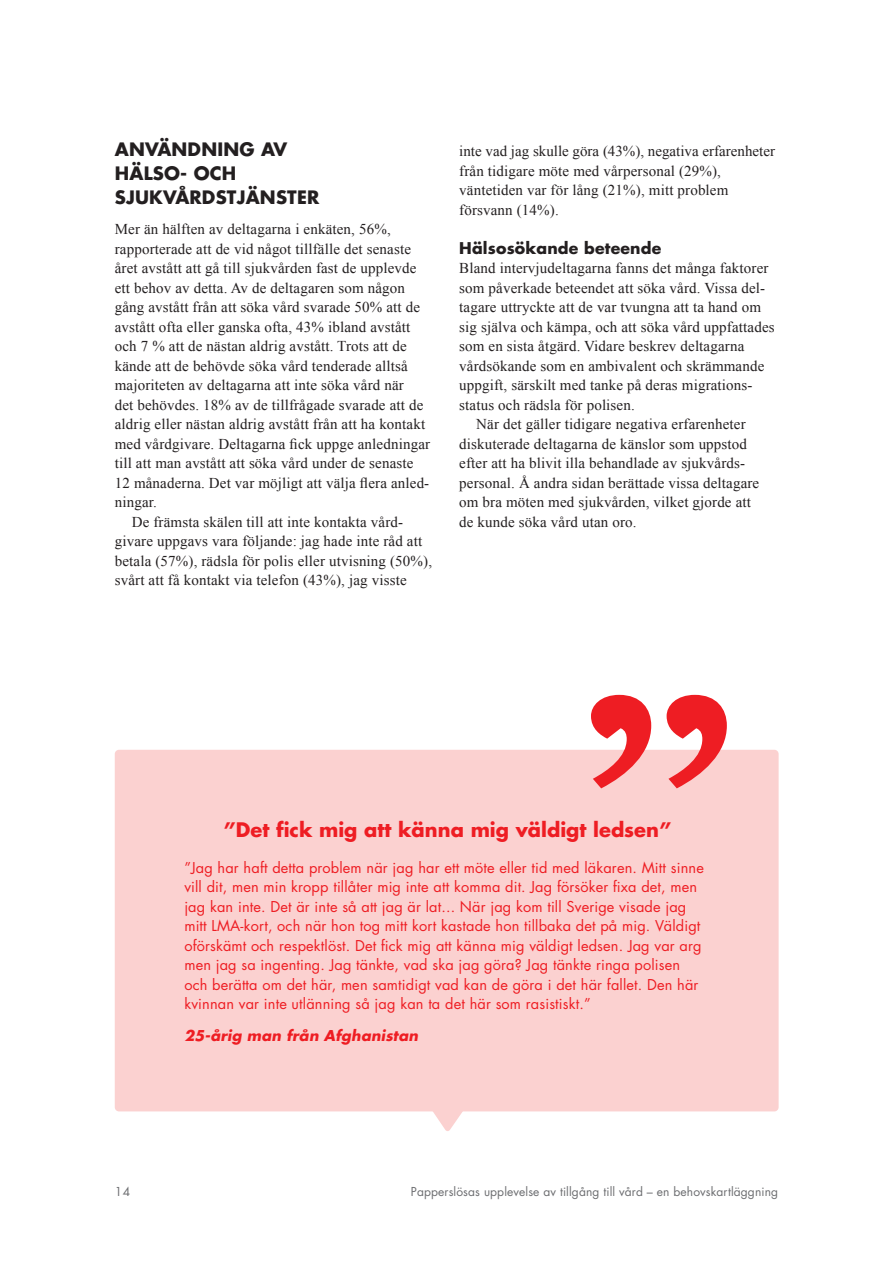
<style>
.page{position:relative;width:893px;height:1263px;background:#fff}
.page>*{position:absolute;margin:0;border:0;box-sizing:border-box;transform-origin:0 0}
.Citat___I_text{font:700 19.5px "Futura Std";color:#ee1d23}
.Rubrik_2___12_pt{font:700 18px/24px "Futura Std";letter-spacing:.01em;color:#231f20}
.Rubrik_3_-_10_5_pt{font:700 15.75px "Futura Std";letter-spacing:.01em;color:#231f20}
.Bröd_NY_utan_indrag{font:15px/19.5px "Times New Roman";letter-spacing:.01em;color:#231f20}
.Brödtext___Times_NR{font:15px/19.5px "Times New Roman";letter-spacing:.01em;color:#231f20}
.Brödtext_-_Times_NR_indrag{font:15px/19.5px "Times New Roman";letter-spacing:.01em;color:#231f20}
.Bröd_-_Faktaruta_röd{font:14.55px/19.5px "Futura Std";letter-spacing:.01em;color:#ee1d23}
.Bröd_-_Faktaruta_röd-2{font:italic 700 14.55px "Futura Std";letter-spacing:.01em;color:#ee1d23}
.t1{font:12px "Futura Std";letter-spacing:.01em;color:#6c6d70}
</style>
<div class="page">
<div style="left:115px;top:750px;width:664px;height:361px;background:#fbd1d0;border-radius:4px"></div>
<svg style="left:591px;top:695px;width:136px;height:93px"></svg>
<svg style="left:424px;top:1111px;width:46px;height:20px"></svg>
<p class="Rubrik_2___12_pt" style="left:115px;top:137px;width:206px">ANVÄNDNING AV<br>HÄLSO- OCH<br>SJUKVÅRDSTJÄNSTER</p>
<p class="Bröd_NY_utan_indrag" style="left:115px;top:219px;width:317px">Mer än hälften av deltagarna i enkäten, 56%, rapporterade att de vid något tillfälle det senaste året avstått att gå till sjukvården fast de upplevde ett behov av detta. Av de deltagaren som någon gång avstått från att söka vård svarade 50% att de avstått ofta eller ganska ofta, 43% ibland avstått och 7 % att de nästan aldrig avstått. Trots att de kände att de behövde söka vård tenderade alltså majoriteten av deltagarna att inte söka vård när<br>det behövdes. 18% av de tillfrågade svarade att de aldrig eller nästan aldrig avstått från att ha kontakt med vårdgivare. Deltagarna fick uppge anledningar till att man avstått att söka vård under de senaste 12 månaderna. Det var möjligt att välja flera anled&shy;ningar.</p>
<p class="Bröd_NY_utan_indrag" style="left:115px;top:512px;width:319px;text-indent:17px">De främsta skälen till att inte kontakta vård&shy;givare uppgavs vara följande: jag hade inte råd att betala (57%), rädsla för polis eller utvisning (50%), svårt att få kontakt via telefon (43%), jag visste</p>
<p class="Bröd_NY_utan_indrag" style="left:459px;top:141px;width:317px">inte vad jag skulle göra (43%), negativa erfarenheter från tidigare möte med vårpersonal (29%), väntetiden var för lång (21%), mitt problem försvann (14%).</p>
<p class="Rubrik_3_-_10_5_pt" style="left:459px;top:237px;width:204px">Hälsosökande beteende</p>
<p class="Brödtext___Times_NR" style="left:459px;top:258px;width:317px">Bland intervjudeltagarna fanns det många faktorer som påverkade beteendet att söka vård. Vissa del&shy;tagare uttryckte att de var tvungna att ta hand om sig själva och kämpa, och att söka vård uppfattades som en sista åtgärd. Vidare beskrev deltagarna vårdsökande som en ambivalent och skrämmande uppgift, särskilt med tanke på deras migrations&shy;status och rädsla för polisen.</p>
<p class="Brödtext_-_Times_NR_indrag" style="left:459px;top:414px;width:302px;text-indent:17px">När det gäller tidigare negativa erfarenheter diskuterade deltagarna de känslor som uppstod efter att ha blivit illa behandlade av sjukvårds&shy;personal. Å andra sidan berättade vissa deltagare om bra möten med sjukvården, vilket gjorde att de kunde söka vård utan oro.</p>
<p class="Citat___I_text" style="left:224px;top:816px;width:449px">”Det fick mig att känna mig väldigt ledsen”</p>
<p class="Bröd_-_Faktaruta_röd" style="left:184px;top:858px;width:521px">”Jag har haft detta problem när jag har ett möte eller tid med läkaren. Mitt sinne vill dit, men min kropp tillåter mig inte att komma dit. Jag försöker fixa det, men jag kan inte. Det är inte så att jag är lat... När jag kom till Sverige visade jag mitt LMA-kort, och när hon tog mitt kort kastade hon tillbaka det på mig. Väldigt oförskämt och respektlöst. Det fick mig att känna mig väldigt ledsen. Jag var arg men jag sa ingenting. Jag tänkte, vad ska jag göra? Jag tänkte ringa polisen och berätta om det här, men samtidigt vad kan de göra i det här fallet. Den här kvinnan var inte utlänning så jag kan ta det här som rasistiskt.”</p>
<p class="Bröd_-_Faktaruta_röd-2" style="left:184px;top:1026px;width:235px">25-årig man från Afghanistan</p>
<p class="t1" style="left:115px;top:1184px;width:17px">14</p>
<p class="t1" style="left:411px;top:1184px;width:369px">Papperslösas upplevelse av tillgång till vård – en behovskartläggning</p>
</div>
